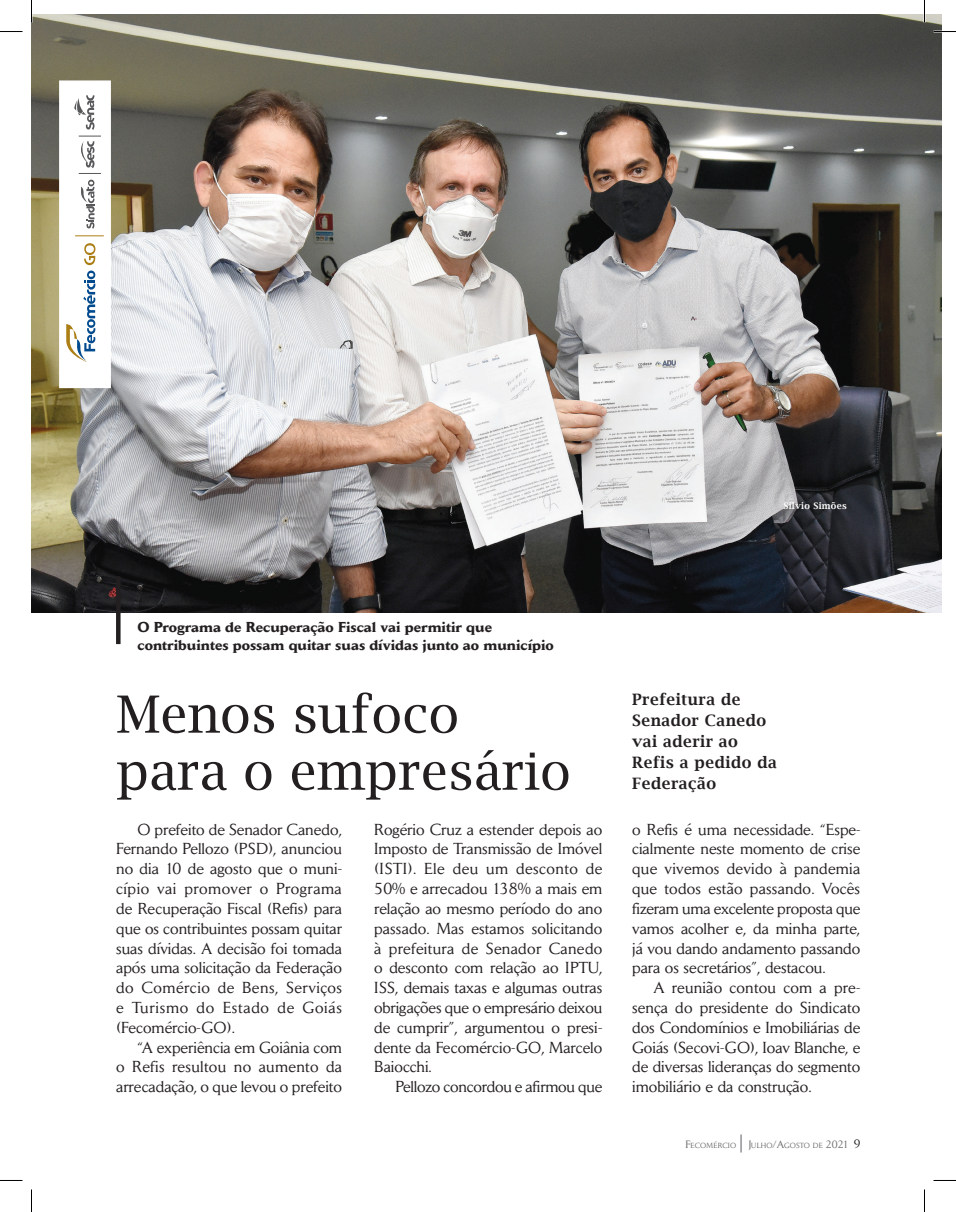
<style>
.page{position:relative;width:956px;height:1212px;background:#fff}
.page>*{position:absolute;margin:0;border:0;box-sizing:border-box;transform-origin:0 0}
.TITULO_OK{font:51.3px/57px "Lucida Bright";color:#231f20}
.TEXTO_OK{font:15.75px/19.8px "Daily News";color:#231f20;text-align:justify}
.LEAD_OK{font:600 15.75px/21px "Lucida Bright";letter-spacing:.03em;color:#231f20}
.LEGENDA_OK{font:700 14.25px/18px "Daily News";color:#231f20}
.LEAD_OK-2{font:600 9px "Lucida Bright";letter-spacing:.03em;color:#fff}
.t1{font:7.35px "Daily News";letter-spacing:.02em;color:#6c6d70}
.s1{font-size:10.5px}
.s2{font-size:18px}
.s3{font-size:12px;color:#231f20}
</style>
<div class="page">
<img style="left:32px;top:14px;width:909px;height:598px">
<div style="left:59px;top:80px;width:52px;height:308px;background:#fff;border:2px solid #fff"></div>
<svg style="left:66px;top:243px;width:29px;height:119px"></svg>
<svg style="left:75px;top:235px;width:29px;height:1px"></svg>
<svg style="left:74px;top:95px;width:21px;height:35px"></svg>
<svg style="left:79px;top:136px;width:22px;height:93px"></svg>
<div style="left:116px;top:576px;width:5px;height:68px;background:#231f20"></div>
<hr style="left:923px;top:0;width:2px;height:22px;background:#fff">
<svg style="left:0;top:31px;width:22px;height:1px"></svg>
<svg style="left:933px;top:31px;width:23px;height:1px"></svg>
<svg style="left:31px;top:0;width:1px;height:22px"></svg>
<svg style="left:31px;top:1189px;width:1px;height:22px"></svg>
<svg style="left:924px;top:0;width:1px;height:22px"></svg>
<svg style="left:924px;top:1189px;width:1px;height:22px"></svg>
<p class="LEGENDA_OK" style="left:138px;top:618px;width:418px">O Programa de Recuperação Fiscal vai permitir que contribuintes possam quitar suas dívidas junto ao município</p>
<p class="LEAD_OK-2" style="left:783px;top:500px;width:65px">Silvio Simões</p>
<p class="TITULO_OK" style="left:116px;top:685px;width:456px">Menos sufoco para o empresário</p>
<p class="LEAD_OK" style="left:632px;top:688px;width:146px">Prefeitura de<br>Senador Canedo vai aderir ao<br>Refis a pedido da<br>Federação</p>
<p class="TEXTO_OK" style="left:116px;top:819px;width:227px;text-indent:21px">O prefeito de Senador Canedo, Fernando Pellozo (PSD), anunciou no dia 10 de agosto que o muni&shy;cípio vai promover o Programa de Recuperação Fiscal (Refis) para que os contribuintes possam quitar suas dívidas. A decisão foi tomada após uma solicitação da Federação do Comércio de Bens, Serviços e Turismo do Estado de Goiás (Fecomércio-GO).</p>
<p class="TEXTO_OK" style="left:116px;top:1036px;width:227px;text-indent:21px">“A experiência em Goiânia com o Refis resultou no aumento da arrecadação, o que levou o prefeito</p>
<p class="TEXTO_OK" style="left:374px;top:819px;width:230px">Rogério Cruz a estender depois ao Imposto de Transmissão de Imóvel (ISTI). Ele deu um desconto de 50% e arrecadou 138% a mais em relação ao mesmo período do ano passado. Mas estamos solicitando à prefeitura de Senador Canedo o desconto com relação ao IPTU, ISS, demais taxas e algumas outras obrigações que o empresário deixou de cumprir”, argumentou o presi&shy;dente da Fecomércio-GO, Marcelo Baiocchi.</p>
<p class="TEXTO_OK" style="left:395px;top:1076px;width:208px">Pellozo concordou e afirmou que</p>
<p class="TEXTO_OK" style="left:632px;top:819px;width:230px">o Refis é uma necessidade. “Espe&shy;cialmente neste momento de crise que vivemos devido à pandemia que todos estão passando. Vocês fizeram uma excelente proposta que vamos acolher e, da minha parte, já vou dando andamento passando para os secretários”, destacou.</p>
<p class="TEXTO_OK" style="left:632px;top:977px;width:230px;text-indent:21px">A reunião contou com a pre&shy;sença do presidente do Sindicato dos Condomínios e Imobiliárias de Goiás (Secovi-GO), Ioav Blanche, e de diversas lideranças do segmento imobiliário e da construção.</p>
<p class="t1" style="left:686px;top:1140px;width:177px"><span class="s1">F</span>ECOMÉRCIO <span class="s2">|</span> <span class="s1">J</span>ULHO<span class="s1">/A</span>GOSTO DE <span class="s1">2021</span> <span class="s3">9</span></p>
</div>
